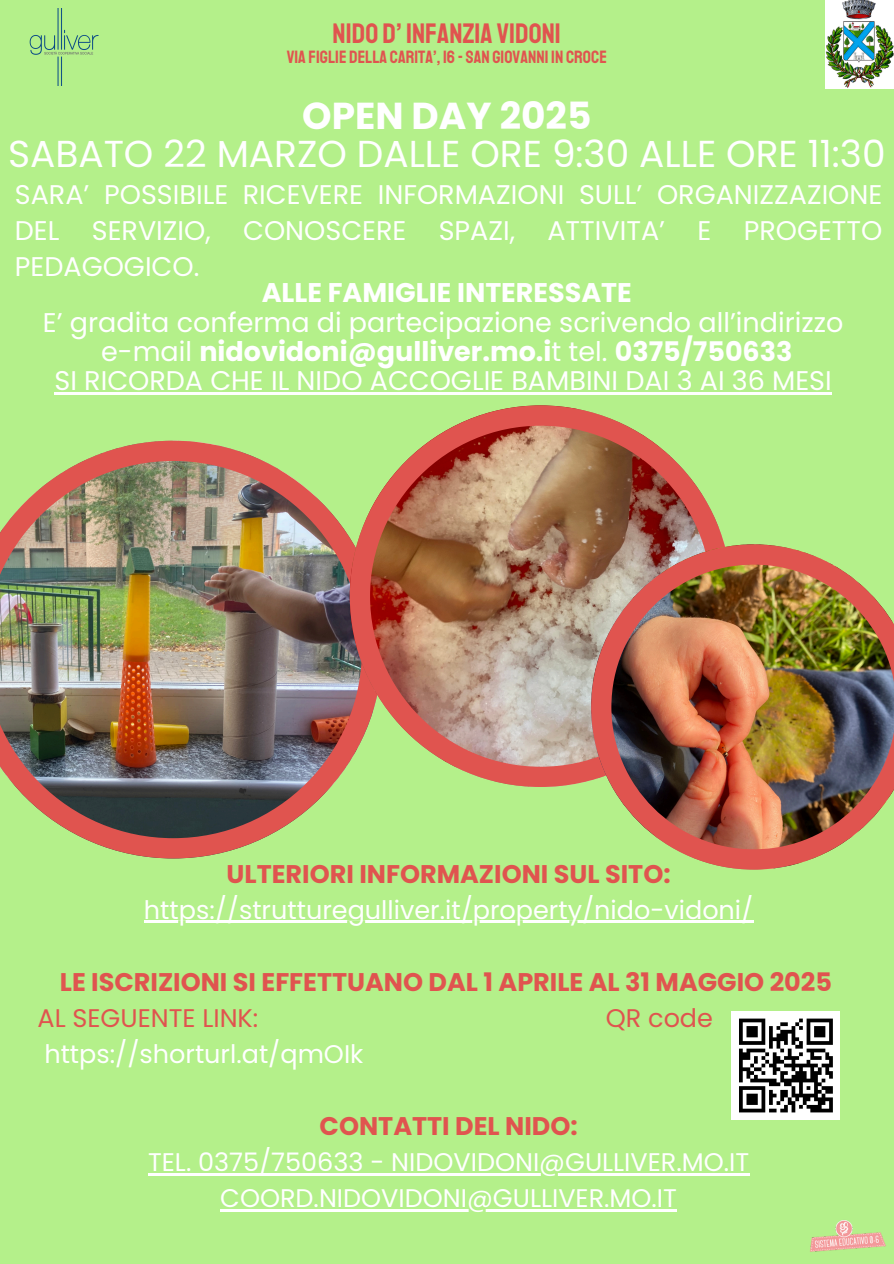
<style>
.page{position:relative;width:894px;height:1264px;background:#fff}
.page>*{position:absolute;margin:0;border:0;box-sizing:border-box;transform-origin:0 0}
.t1{font:37.5px/38.2px "Poppins";color:#fff;text-align:center}
.t2{font:28.5px "Staatliches";color:#e0544f}
.t3{font:27px/29.2px "Poppins";color:#fff;text-align:justify}
.t4{font:25.5px "Poppins";color:#fff}
.t5{font:700 25.5px "Poppins";color:#e0544f}
.t6{font:25.5px "Poppins";color:#e0544f}
.t7{font:18px "Staatliches";color:#e0544f}
.s1{font-weight:700}
</style>
<div class="page">
<div style="left:0;top:0;width:893px;height:1263px;background:#b4f08a"></div>
<img style="left:825px;top:0;width:68px;height:89px">
<img style="left:29px;top:9px;width:70px;height:76px">
<img style="left:0;top:440px;width:350px;height:418px">
<img style="left:350px;top:405px;width:375px;height:382px">
<img style="left:591px;top:544px;width:302px;height:325px">
<img style="left:810px;top:1220px;width:76px;height:32px">
<hr style="left:144px;top:920px;width:609px;height:3px;background:#fff">
<hr style="left:148px;top:1172px;width:601px;height:3px;background:#fff">
<hr style="left:220px;top:1208px;width:456px;height:3px;background:#fff">
<div style="left:731px;top:1011px;width:109px;height:108px;background:#fff"></div>
<svg style="left:739px;top:1018px;width:93px;height:94px"></svg>
<hr style="left:810px;top:1108px;width:22px;height:4px;background:#000">
<hr style="left:55px;top:392px;width:776px;height:2px;background:#fff">
<p class="t2" style="left:332px;top:16px;width:230px">NIDO D’ INFANZIA VIDONI</p>
<h3 class="t7" style="left:286px;top:46px;width:321px">VIA FIGLIE DELLA CARITA’, 16 - SAN GIOVANNI IN CROCE</h3>
<h3 class="t1" style="left:8px;top:97px;width:878px"><span class="s1">OPEN DAY 2025<br></span>SABATO 22 MARZO DALLE ORE 9:30 ALLE ORE 11:30</h3>
<p class="t3" style="left:15px;top:177px;width:868px;line-height:36px">SARA’ POSSIBILE RICEVERE INFORMAZIONI SULL’ ORGANIZZAZIONE DEL SERVIZIO, CONOSCERE SPAZI, ATTIVITA’ E PROGETTO PEDAGOGICO.</p>
<h2 class="t3" style="left:43px;top:278px;width:801px;text-align:center"><span class="s1">ALLE FAMIGLIE INTERESSATE<br></span>E’ gradita conferma di partecipazione scrivendo all’indirizzo e-mail <span class="s1">nidovidoni@gulliver.mo.i</span>t tel. <span class="s1">0375/750633<br></span>SI RICORDA CHE IL NIDO ACCOGLIE BAMBINI DAI 3 AI 36 MESI</h2>
<h1 class="t5" style="left:226px;top:855px;width:445px">ULTERIORI INFORMAZIONI SUL SITO:</h1>
<h2 class="t4" style="left:144px;top:891px;width:611px">https://strutturegulliver.it/property/nido-vidoni/</h2>
<h2 class="t5" style="left:60px;top:963px;width:773px">LE ISCRIZIONI SI EFFETTUANO DAL 1 APRILE AL 31 MAGGIO 2025</h2>
<h3 class="t6" style="left:38px;top:999px;width:222px">AL SEGUENTE LINK:</h3>
<h3 class="t6" style="left:605px;top:999px;width:109px">QR code</h3>
<h3 class="t4" style="left:44px;top:1035px;width:320px">https://shorturl.at/qmOIk</h3>
<h3 class="t5" style="left:319px;top:1107px;width:259px">CONTATTI DEL NIDO:</h3>
<p class="t4" style="left:148px;top:1143px;width:602px">TEL. 0375/750633 - NIDOVIDONI@GULLIVER.MO.IT</p>
<p class="t4" style="left:220px;top:1179px;width:458px">COORD.NIDOVIDONI@GULLIVER.MO.IT</p>
</div>
